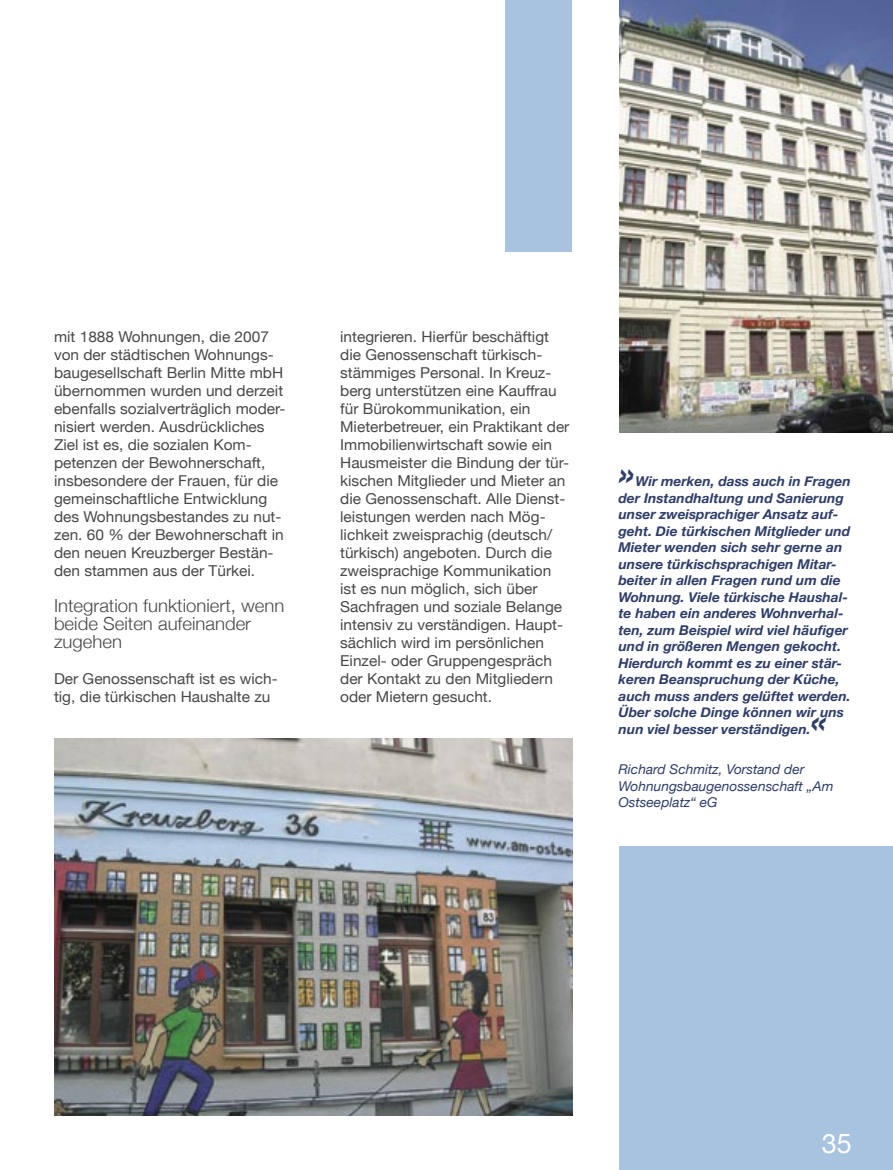
<style>
.page{position:relative;width:893px;height:1170px;background:#fff}
.page>*{position:absolute;margin:0;border:0;box-sizing:border-box;transform-origin:0 0}
.t1{font:italic 700 36px "Helvetica Neue";color:#2e3d69}
.t2{font:27px "Helvetica Neue";color:#fff}
.t3{font:300 18px/18px "Helvetica Neue";color:#474848}
.t4{font:15px/18px "Helvetica Neue";color:#474848}
.t5{font:italic 700 13.5px/16.5px "Helvetica Neue";color:#2e3d69}
.t6{font:italic 13.5px/16.5px "Helvetica Neue";color:#2e3d69}
</style>
<div class="page">
<div style="left:619px;top:846px;width:274px;height:323px;background:#a8c3df"></div>
<img style="left:54px;top:738px;width:519px;height:377px">
<img style="left:619px;top:0;width:274px;height:432px">
<div style="left:505px;top:0;width:67px;height:252px;background:#a8c3df"></div>
<p class="t4" style="left:54px;top:327px;width:233px">mit 1888 Wohnungen, die 2007 von der städtischen Wohnungs&shy;baugesellschaft Berlin Mitte mbH übernommen wurden und derzeit ebenfalls sozialverträglich moder&shy;nisiert werden. Ausdrückliches<br>Ziel ist es, die sozialen Kom&shy;petenzen der Bewohnerschaft, insbesondere der Frauen, für die gemeinschaftliche Entwicklung des Wohnungsbestandes zu nut&shy;zen. 60 % der Bewohnerschaft in den neuen Kreuzberger Bestän&shy;den stammen aus der Türkei.</p>
<p class="t3" style="left:54px;top:596px;width:232px">Integration funktioniert, wenn beide Seiten aufeinander zugehen</p>
<p class="t4" style="left:54px;top:669px;width:225px">Der Genossenschaft ist es wich&shy;tig, die türkischen Haushalte zu</p>
<p class="t4" style="left:340px;top:327px;width:231px">integrieren. Hierfür beschäftigt die Genossenschaft türkisch&shy;stämmiges Personal. In Kreuz&shy;berg unterstützen eine Kauffrau für Bürokommunikation, ein<br>Mieterbetreuer, ein Praktikant der<br>Immobilienwirtschaft sowie ein<br>Hausmeister die Bindung der tür&shy;kischen Mitglieder und Mieter an die Genossenschaft. Alle Dienst&shy;leistungen werden nach Mög&shy;lichkeit zweisprachig (deutsch/ türkisch) angeboten. Durch die zweisprachige Kommunikation ist es nun möglich, sich über<br>Sachfragen und soziale Belange intensiv zu verständigen. Haupt&shy;sächlich wird im persönlichen<br>Einzel- oder Gruppengespräch der Kontakt zu den Mitgliedern oder Mietern gesucht.</p>
<h1 class="t1" style="left:618px;top:451px;width:19px">»</h1>
<p class="t5" style="left:618px;top:473px;width:234px;text-indent:17px">Wir merken, dass auch in Fragen der Instandhaltung und Sanierung unser zweisprachiger Ansatz auf&shy;geht. Die türkischen Mitglieder und Mieter wenden sich sehr gerne an unsere türkischsprachigen Mitar&shy;beiter in allen Fragen rund um die Wohnung. Viele türkische Haushal&shy;te haben ein anderes Wohnverhal&shy;ten, zum Beispiel wird viel häufiger und in größeren Mengen gekocht.<br>Hierdurch kommt es zu einer stär&shy;keren Beanspruchung der Küche, auch muss anders gelüftet werden.<br>Über solche Dinge können wir uns nun viel besser verständigen.</p>
<h1 class="t1" style="left:811px;top:698px;width:19px">«</h1>
<p class="t6" style="left:618px;top:761px;width:216px">Richard Schmitz, Vorstand der<br>Wohnungsbaugenossenschaft „Am<br>Ostseeplatz“ eG</p>
<h2 class="t2" style="left:822px;top:1126px;width:32px">35</h2>
</div>
